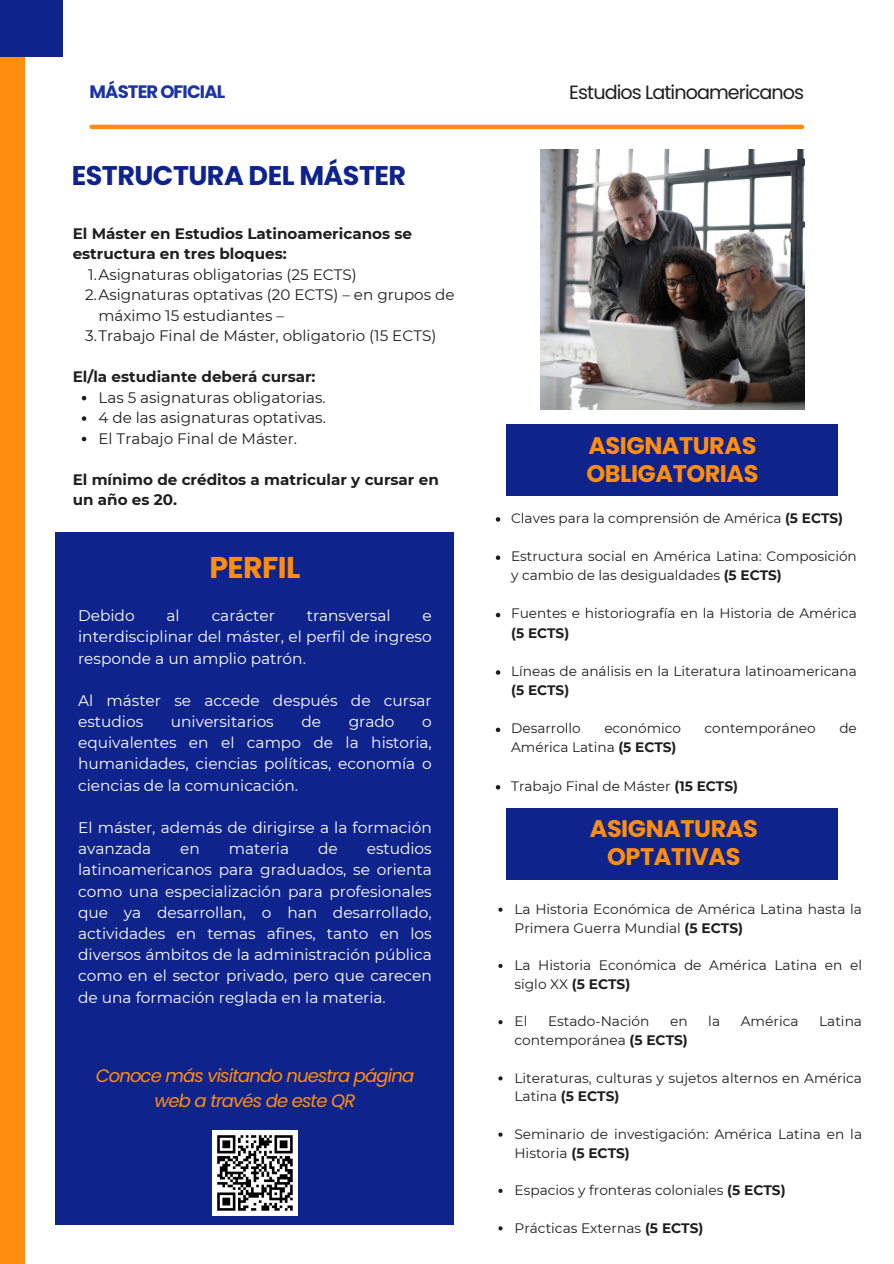
<style>
.page{position:relative;width:894px;height:1264px;background:#fff}
.page>*{position:absolute;margin:0;border:0;box-sizing:border-box;transform-origin:0 0}
.t1{font:700 30px "Poppins";letter-spacing:-.02em;color:#ff8d10}
.t2{font:700 27px "Poppins";letter-spacing:-.02em;color:#0f238d}
.t3{font:700 24px/28.2px "Poppins";letter-spacing:-.02em;color:#ff8d10}
.t4{font:19.2px "Poppins";letter-spacing:-.05em;color:#1e1e1e}
.t5{font:italic 18px/24.8px "Poppins";letter-spacing:-.05em;color:#ff8d10;text-align:center}
.t6{font:700 18px "Poppins";letter-spacing:-.05em;color:#1c32a8}
.t7{font:15.3px/21.1px "Montserrat";color:#fff;text-align:justify}
.t8{font:15.15px/20.4px "Montserrat";color:#1e1e1e}
.t9{font:700 15.15px/20.4px "Montserrat";color:#1e1e1e}
.t10{font:13.8px/18.8px "Montserrat";color:#1e1e1e}
.t11{font:13.65px/19.2px "Montserrat";color:#1e1e1e}
.s1{font-weight:700}
</style>
<div class="page">
<div style="left:0;top:0;width:24px;height:1263px;background:#ff8d10"></div>
<img style="left:540px;top:149px;width:264px;height:261px">
<div style="left:0;top:0;width:63px;height:56px;background:#0f238d"></div>
<div style="left:506px;top:425px;width:331px;height:71px;background:#0f238d"></div>
<div style="left:56px;top:533px;width:398px;height:692px;background:#0f238d"></div>
<hr style="left:92px;top:125px;width:709px;height:4px;background:#ff8d10">
<svg style="left:82px;top:396px;width:4px;height:4px"></svg>
<svg style="left:82px;top:416px;width:4px;height:5px"></svg>
<svg style="left:82px;top:437px;width:4px;height:4px"></svg>
<svg style="left:495px;top:517px;width:5px;height:4px"></svg>
<svg style="left:495px;top:555px;width:5px;height:5px"></svg>
<svg style="left:495px;top:613px;width:5px;height:4px"></svg>
<svg style="left:495px;top:670px;width:5px;height:4px"></svg>
<svg style="left:495px;top:727px;width:5px;height:5px"></svg>
<svg style="left:495px;top:785px;width:5px;height:4px"></svg>
<div style="left:506px;top:808px;width:331px;height:71px;background:#0f238d"></div>
<svg style="left:498px;top:907px;width:4px;height:4px"></svg>
<svg style="left:498px;top:963px;width:4px;height:5px"></svg>
<svg style="left:498px;top:1020px;width:4px;height:4px"></svg>
<svg style="left:498px;top:1076px;width:4px;height:4px"></svg>
<svg style="left:498px;top:1132px;width:4px;height:4px"></svg>
<svg style="left:498px;top:1188px;width:4px;height:4px"></svg>
<svg style="left:498px;top:1226px;width:4px;height:4px"></svg>
<img style="left:212px;top:1130px;width:85px;height:84px">
<h3 class="t6" style="left:90px;top:79px;width:137px">MÁSTER OFICIAL</h3>
<p class="t4" style="left:569px;top:79px;width:236px">Estudios Latinoamericanos</p>
<p class="t2" style="left:72px;top:157px;width:336px">ESTRUCTURA DEL MÁSTER</p>
<h1 class="t9" style="left:73px;top:223px;width:341px">El Máster en Estudios Latinoamericanos se estructura en tres bloques:</h1>
<h5 class="t8" style="left:88px;top:264px;width:270px">1.Asignaturas obligatorias (25 ECTS)</h5>
<p class="t8" style="left:98px;top:285px;width:357px;text-indent:-13px">2.Asignaturas optativas (20 ECTS) – en grupos de máximo 15 estudiantes –</p>
<p class="t8" style="left:85px;top:325px;width:352px">3.Trabajo Final de Máster, obligatorio (15 ECTS)</p>
<p class="t9" style="left:73px;top:366px;width:244px">El/la estudiante deberá cursar:</p>
<h5 class="t8" style="left:98px;top:387px;width:229px">Las 5 asignaturas obligatorias.</h5>
<p class="t8" style="left:98px;top:407px;width:229px">4 de las asignaturas optativas.</p>
<p class="t8" style="left:98px;top:428px;width:200px">El Trabajo Final de Máster.</p>
<p class="t9" style="left:73px;top:469px;width:367px">El mínimo de créditos a matricular y cursar en un año es 20.</p>
<p class="t1" style="left:209px;top:546px;width:93px">PERFIL</p>
<h2 class="t7" style="left:78px;top:605px;width:58px">Debido</h2>
<h2 class="t7" style="left:166px;top:605px;width:15px">al</h2>
<h2 class="t7" style="left:211px;top:605px;width:65px">carácter</h2>
<h2 class="t7" style="left:307px;top:605px;width:85px">transversal</h2>
<h2 class="t7" style="left:78px;top:605px;width:355px;text-indent:344px">e interdisciplinar del máster, el perfil de ingreso responde a un amplio patrón.</h2>
<p class="t7" style="left:78px;top:690px;width:355px">Al máster se accede después de cursar estudios</p>
<p class="t7" style="left:171px;top:711px;width:104px">universitarios</p>
<p class="t7" style="left:301px;top:711px;width:21px">de</p>
<p class="t7" style="left:348px;top:711px;width:47px">grado</p>
<p class="t7" style="left:78px;top:711px;width:355px;text-indent:344px">o equivalentes en el campo de la historia, humanidades, ciencias políticas, economía o ciencias de la comunicación.</p>
<p class="t7" style="left:78px;top:817px;width:355px">El máster, además de dirigirse a la formación avanzada</p>
<p class="t7" style="left:78px;top:838px;width:355px;text-indent:288px">estudios latinoamericanos para graduados, se orienta como una especialización para profesionales que ya desarrollan, o han desarrollado, actividades en temas afines, tanto en los diversos ámbitos de la administración pública como en el sector privado, pero que carecen de una formación reglada en la materia.</p>
<p class="t7" style="left:180px;top:838px;width:21px">en</p>
<p class="t7" style="left:229px;top:838px;width:62px">materia</p>
<p class="t7" style="left:318px;top:838px;width:21px">de</p>
<p class="t5" style="left:96px;top:1063px;width:320px">Conoce más visitando nuestra página web a través de este QR</p>
<h5 class="t3" style="left:586px;top:431px;width:174px">ASIGNATURAS<br>OBLIGATORIAS</h5>
<p class="t11" style="left:511px;top:508px;width:333px">Claves para la comprensión de América <span class="s1">(5 ECTS)</span></p>
<p class="t11" style="left:511px;top:546px;width:347px">Estructura social en América Latina: Composición y cambio de las desigualdades <span class="s1">(5 ECTS)</span></p>
<h1 class="t11" style="left:511px;top:604px;width:347px">Fuentes e historiografía en la Historia de América <span class="s1">(5 ECTS)</span></h1>
<h6 class="t11" style="left:511px;top:661px;width:347px">Líneas de análisis en la Literatura latinoamericana <span class="s1">(5 ECTS)</span></h6>
<h6 class="t11" style="left:511px;top:718px;width:71px">Desarrollo</h6>
<h6 class="t11" style="left:604px;top:718px;width:78px">económico</h6>
<h6 class="t11" style="left:704px;top:718px;width:113px">contemporáneo</h6>
<h6 class="t11" style="left:839px;top:718px;width:19px">de</h6>
<h6 class="t11" style="left:511px;top:738px;width:167px">América Latina <span class="s1">(5 ECTS)</span></h6>
<h6 class="t11" style="left:511px;top:776px;width:228px">Trabajo Final de Máster <span class="s1">(15 ECTS)</span></h6>
<h4 class="t3" style="left:589px;top:814px;width:169px;text-align:center">ASIGNATURAS<br>OPTATIVAS</h4>
<p class="t10" style="left:514px;top:899px;width:349px">La Historia Económica de América Latina hasta la<br>Primera Guerra Mundial <span class="s1">(5 ECTS)</span></p>
<h2 class="t10" style="left:514px;top:955px;width:349px">La Historia Económica de América Latina en el siglo XX <span class="s1">(5 ECTS)</span></h2>
<p class="t10" style="left:514px;top:1012px;width:14px">El</p>
<p class="t10" style="left:548px;top:1012px;width:103px">Estado-Nación</p>
<p class="t10" style="left:670px;top:1012px;width:19px">en</p>
<p class="t10" style="left:708px;top:1012px;width:13px">la</p>
<p class="t10" style="left:740px;top:1012px;width:59px">América</p>
<p class="t10" style="left:819px;top:1012px;width:44px">Latina</p>
<p class="t10" style="left:514px;top:1030px;width:175px">contemporánea <span class="s1">(5 ECTS)</span></p>
<p class="t10" style="left:514px;top:1068px;width:349px">Literaturas, culturas y sujetos alternos en América<br>Latina <span class="s1">(5 ECTS)</span></p>
<p class="t10" style="left:514px;top:1124px;width:349px">Seminario de investigación: América Latina en la<br>Historia <span class="s1">(5 ECTS)</span></p>
<p class="t10" style="left:514px;top:1180px;width:272px">Espacios y fronteras coloniales <span class="s1">(5 ECTS)</span></p>
<p class="t10" style="left:514px;top:1218px;width:190px">Prácticas Externas <span class="s1">(5 ECTS)</span></p>
</div>
